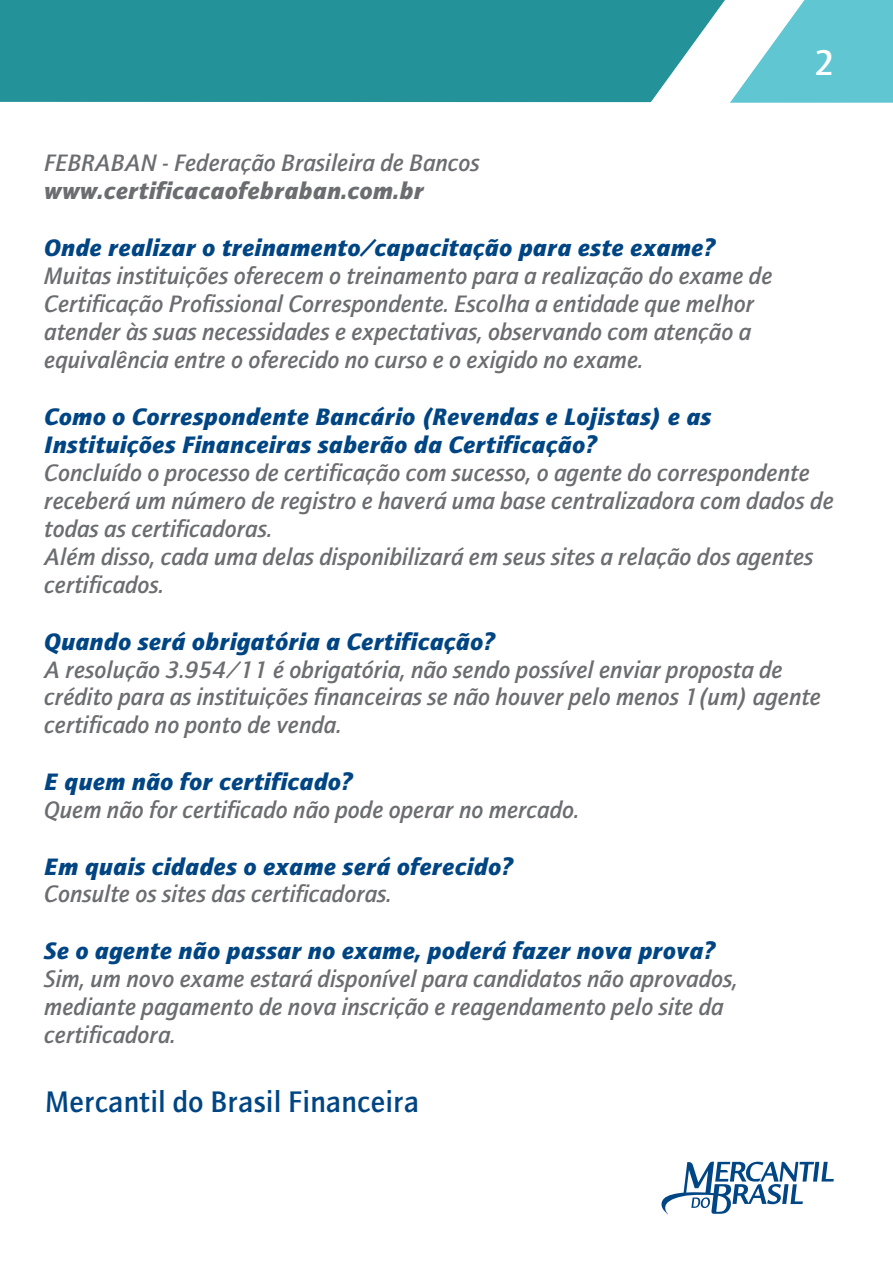
<style>
.page{position:relative;width:893px;height:1263px;background:#fff}
.page>*{position:absolute;margin:0;border:0;box-sizing:border-box;transform-origin:0 0}
.t1{font:36px "AT Quay Sans";color:#fff}
.t2{font:30px "AT Quay Sans";color:#004583}
.t3{font:24px/27.9px "AT Qua San Med Ita";color:#6c6d70}
.t4{font:24px/28.5px "AT Qua San Bla Ita";color:#004583}
.t5{font:24px "AT Qua San Bla Ita";color:#6c6d70}
</style>
<div class="page">
<div style="left:0;top:0;width:633px;height:102px;background:#239299"></div>
<svg style="left:633px;top:0;width:260px;height:103px"></svg>
<svg style="left:661px;top:1161px;width:173px;height:54px"></svg>
<p class="t3" style="left:44px;top:149px;width:437px">FEBRABAN - Federação Brasileira de Bancos</p>
<p class="t5" style="left:44px;top:176px;width:381px">www.certificacaofebraban.com.br</p>
<p class="t4" style="left:44px;top:233px;width:672px">Onde realizar o treinamento/capacitação para este exame?</p>
<p class="t3" style="left:44px;top:262px;width:730px">Muitas instituições oferecem o treinamento para a realização do exame de Certificação Profissional Correspondente. Escolha a entidade que melhor atender às suas necessidades e expectativas, observando com atenção a equivalência entre o oferecido no curso e o exigido no exame.</p>
<p class="t4" style="left:44px;top:402px;width:669px">Como o Correspondente Bancário (Revendas e Lojistas) e as<br>Instituições Financeiras saberão da Certificação?</p>
<h1 class="t1" style="left:814px;top:41px;width:22px">2</h1>
<p class="t3" style="left:44px;top:459px;width:791px">Concluído o processo de certificação com sucesso, o agente do correspondente receberá um número de registro e haverá uma base centralizadora com dados de todas as certificadoras.<br>Além disso, cada uma delas disponibilizará em seus sites a relação dos agentes certificados.</p>
<p class="t4" style="left:44px;top:627px;width:452px">Quando será obrigatória a Certificação?</p>
<p class="t3" style="left:44px;top:655px;width:778px">A resolução 3.954/11 é obrigatória, não sendo possível enviar proposta de crédito para as instituições financeiras se não houver pelo menos 1(um) agente certificado no ponto de venda.</p>
<p class="t4" style="left:44px;top:767px;width:310px">E quem não for certificado?</p>
<p class="t3" style="left:44px;top:795px;width:537px">Quem não for certificado não pode operar no mercado.</p>
<p class="t4" style="left:44px;top:852px;width:470px">Em quais cidades o exame será oferecido?</p>
<p class="t3" style="left:44px;top:880px;width:349px">Consulte os sites das certificadoras.</p>
<p class="t4" style="left:44px;top:936px;width:672px">Se o agente não passar no exame, poderá fazer nova prova?</p>
<p class="t3" style="left:44px;top:965px;width:695px">Sim, um novo exame estará disponível para candidatos não aprovados, mediante pagamento de nova inscrição e reagendamento pelo site da certificadora.</p>
<p class="t2" style="left:45px;top:1083px;width:375px">Mercantil do Brasil Financeira</p>
</div>
